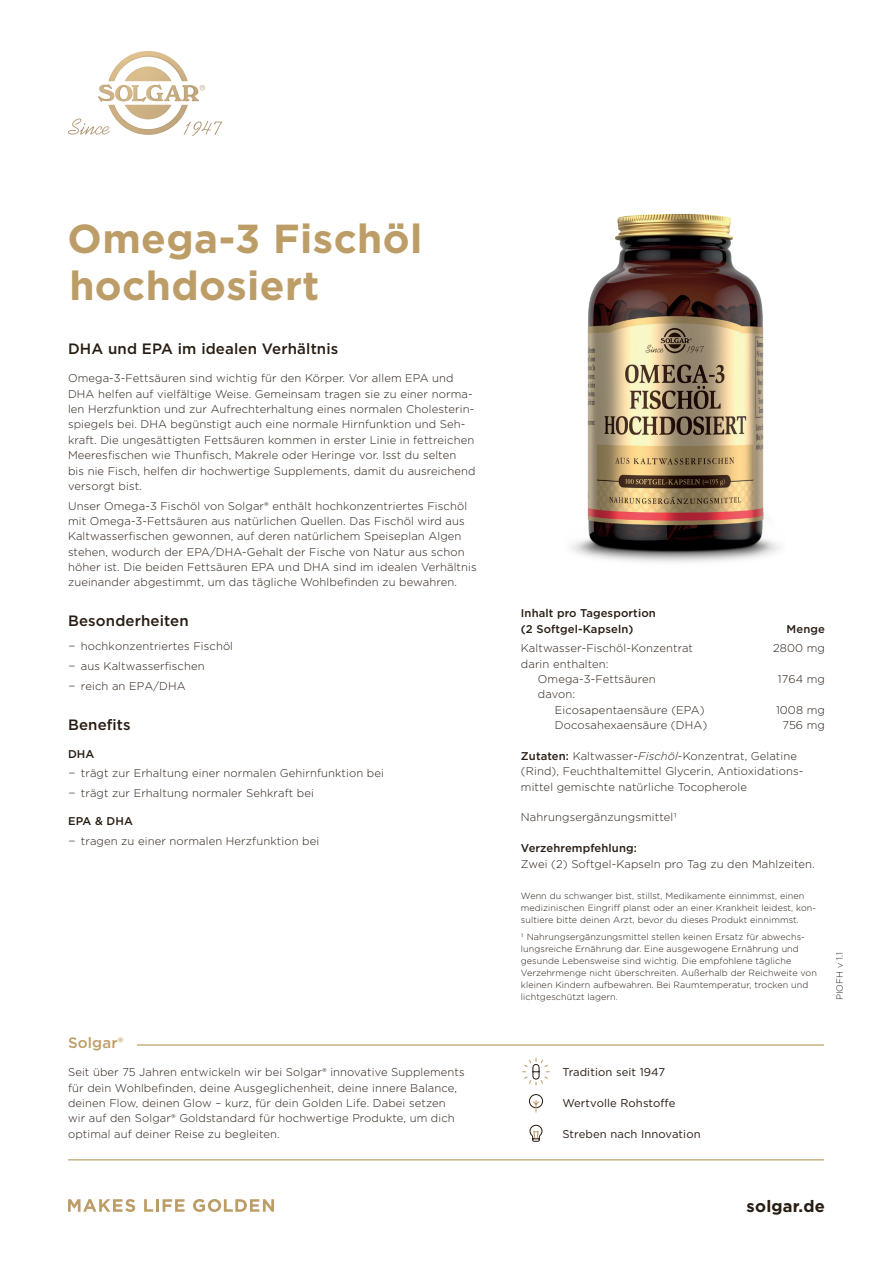
<style>
.page{position:relative;width:893px;height:1263px;background:#fff}
.page>*{position:absolute;margin:0;border:0;box-sizing:border-box;transform-origin:0 0}
.t1{font:700 40.5px/46.5px "Gotham";letter-spacing:.01em;color:#bd9d67}
.t2{font:700 16.5px "Gotham";letter-spacing:.015em;color:#261c12}
.t3{font:500 15px "Gotham";letter-spacing:.01em;color:#261c12}
.t4{font:500 15px "Gotham";letter-spacing:.01em;color:#bd9d67}
.t5{font:300 11.25px/15.5px "Gotham";letter-spacing:.01em;color:#261c12}
.t6{font:500 11.25px/15.5px "Gotham";letter-spacing:.01em;color:#261c12}
.t7{font:11.25px "Gotham";letter-spacing:.01em;color:#261c12}
.t8{font:300 9px/12px "Gotham";letter-spacing:.01em;color:#261c12}
.s1{font-weight:500}
.s2{font-style:italic}
</style>
<div class="page">
<svg style="left:522px;top:1058px;width:28px;height:28px"></svg>
<hr style="left:137px;top:1044px;width:687px;height:1px;background:#bd9d67">
<hr style="left:68px;top:1159px;width:756px;height:1px;background:#bd9d67">
<svg style="left:68px;top:1199px;width:67px;height:13px"></svg>
<svg style="left:144px;top:1199px;width:41px;height:13px"></svg>
<svg style="left:193px;top:1199px;width:81px;height:13px"></svg>
<img style="left:148px;top:105px;width:40px;height:30px">
<img style="left:214px;top:121px;width:8px;height:14px">
<img style="left:202px;top:121px;width:6px;height:14px">
<svg style="left:92px;top:126px;width:15px;height:8px"></svg>
<img style="left:72px;top:119px;width:7px;height:14px">
<svg style="left:183px;top:122px;width:16px;height:13px"></svg>
<img style="left:125px;top:105px;width:46px;height:14px">
<img style="left:115px;top:85px;width:27px;height:16px">
<svg style="left:99px;top:84px;width:9px;height:4px"></svg>
<img style="left:182px;top:85px;width:7px;height:16px">
<img style="left:146px;top:85px;width:28px;height:16px">
<svg style="left:200px;top:85px;width:5px;height:5px"></svg>
<img style="left:124px;top:51px;width:24px;height:8px">
<img style="left:125px;top:67px;width:46px;height:14px">
<svg style="left:529px;top:1124px;width:14px;height:18px"></svg>
<div style="left:529px;top:1094px;width:14px;height:14px;border:1px solid #261c12;border-radius:50%"></div>
<svg style="left:532px;top:1100px;width:8px;height:13px"></svg>
<img style="left:571px;top:214px;width:210px;height:349px">
<h1 class="t1" style="left:68px;top:215px;width:356px">Omega-3 Fischöl hochdosiert</h1>
<h3 class="t3" style="left:68px;top:339px;width:272px">DHA und EPA im idealen Verhältnis</h3>
<p class="t5" style="left:68px;top:370px;width:409px">Omega-3-Fettsäuren sind wichtig für den Körper. Vor allem EPA und DHA helfen auf vielfältige Weise. Gemeinsam tragen sie zu einer norma&shy;len Herzfunktion und zur Aufrechterhaltung eines normalen Cholesterin&shy;spiegels bei. DHA begünstigt auch eine normale Hirnfunktion und Seh&shy;kraft. Die ungesättigten Fettsäuren kommen in erster Linie in fettreichen Meeresfischen wie Thunfisch, Makrele oder Heringe vor. Isst du selten<br>bis nie Fisch, helfen dir hochwertige Supplements, damit du ausreichend versorgt bist.</p>
<p class="t5" style="left:68px;top:497px;width:410px">Unser Omega-3 Fischöl von Solgar® enthält hochkonzentriertes Fischöl mit Omega-3-Fettsäuren aus natürlichen Quellen. Das Fischöl wird aus Kaltwasserfischen gewonnen, auf deren natürlichem Speiseplan Algen stehen, wodurch der EPA/DHA-Gehalt der Fische von Natur aus schon höher ist. Die beiden Fettsäuren EPA und DHA sind im idealen Verhältnis zueinander abgestimmt, um das tägliche Wohlbefinden zu bewahren.</p>
<h3 class="t3" style="left:68px;top:611px;width:122px">Besonderheiten</h3>
<p class="t5" style="left:68px;top:636px;width:166px;line-height:19.6px">− hochkonzentriertes Fischöl − aus Kaltwasserfischen<br>− reich an EPA/DHA</p>
<h3 class="t3" style="left:68px;top:714px;width:64px">Benefits</h3>
<p class="t6" style="left:68px;top:746px;width:28px">DHA</p>
<p class="t5" style="left:68px;top:763px;width:317px;line-height:19.6px">− trägt zur Erhaltung einer normalen Gehirnfunktion bei − trägt zur Erhaltung normaler Sehkraft bei</p>
<p class="t6" style="left:68px;top:813px;width:66px">EPA &amp; DHA</p>
<p class="t5" style="left:68px;top:833px;width:252px">− tragen zu einer normalen Herzfunktion bei</p>
<p class="t6" style="left:521px;top:605px;width:136px">Inhalt pro Tagesportion (2 Softgel-Kapseln)</p>
<p class="t6" style="left:787px;top:621px;width:40px">Menge</p>
<p class="t5" style="left:521px;top:640px;width:174px">Kaltwasser-Fischöl-Konzentrat</p>
<p class="t5" style="left:773px;top:640px;width:53px">2800 mg</p>
<p class="t5" style="left:538px;top:656px;width:119px;text-indent:-17px">darin enthalten:<br>Omega-3-Fettsäuren</p>
<p class="t5" style="left:778px;top:671px;width:48px">1764 mg</p>
<p class="t5" style="left:555px;top:686px;width:151px;text-indent:-17px">davon:<br>Eicosapentaensäure (EPA)</p>
<p class="t5" style="left:776px;top:702px;width:50px">1008 mg</p>
<p class="t5" style="left:555px;top:717px;width:154px">Docosahexaensäure (DHA)</p>
<p class="t5" style="left:783px;top:717px;width:44px">756 mg</p>
<p class="t5" style="left:521px;top:748px;width:282px"><span class="s1">Zutaten:</span> Kaltwasser-<span class="s2">Fischöl</span>-Konzentrat, Gelatine (Rind), Feuchthaltemittel Glycerin, Antioxidations&shy;mittel gemischte natürliche Tocopherole</p>
<p class="t5" style="left:521px;top:809px;width:158px">Nahrungsergänzungsmittel1</p>
<p class="t6" style="left:521px;top:840px;width:117px">Verzehrempfehlung:</p>
<p class="t5" style="left:521px;top:855px;width:295px">Zwei (2) Softgel-Kapseln pro Tag zu den Mahlzeiten.</p>
<p class="t8" style="left:521px;top:890px;width:297px">Wenn du schwanger bist, stillst, Medikamente einnimmst, einen medizinischen Eingriff planst oder an einer Krankheit leidest, kon&shy;sultiere bitte deinen Arzt, bevor du dieses Produkt einnimmst.</p>
<p class="t8" style="left:521px;top:931px;width:297px">1 Nahrungsergänzungsmittel stellen keinen Ersatz für abwechs&shy;lungsreiche Ernährung dar. Eine ausgewogene Ernährung und gesunde Lebensweise sind wichtig. Die empfohlene tägliche Verzehrmenge nicht überschreiten. Außerhalb der Reichweite von kleinen Kindern aufbewahren. Bei Raumtemperatur, trocken und lichtgeschützt lagern.</p>
<p class="t8" style="left:833px;top:1000px;width:50px;rotate:-90deg">PIOFH v 1.1</p>
<h3 class="t4" style="left:68px;top:1033px;width:57px">Solgar®</h3>
<p class="t5" style="left:68px;top:1064px;width:398px">Seit über 75 Jahren entwickeln wir bei Solgar® innovative Supplements</p>
<p class="t7" style="left:562px;top:1065px;width:104px">Tradition seit 1947</p>
<p class="t5" style="left:68px;top:1079px;width:390px">für dein Wohlbefinden, deine Ausgeglichenheit, deine innere Balance, deinen Flow, deinen Glow – kurz, für dein Golden Life. Dabei setzen wir auf den Solgar® Goldstandard für hochwertige Produkte, um dich optimal auf deiner Reise zu begleiten.</p>
<p class="t7" style="left:562px;top:1096px;width:115px">Wertvolle Rohstoffe</p>
<p class="t7" style="left:562px;top:1127px;width:140px">Streben nach Innovation</p>
<h2 class="t2" style="left:747px;top:1195px;width:80px">solgar.de</h2>
</div>
